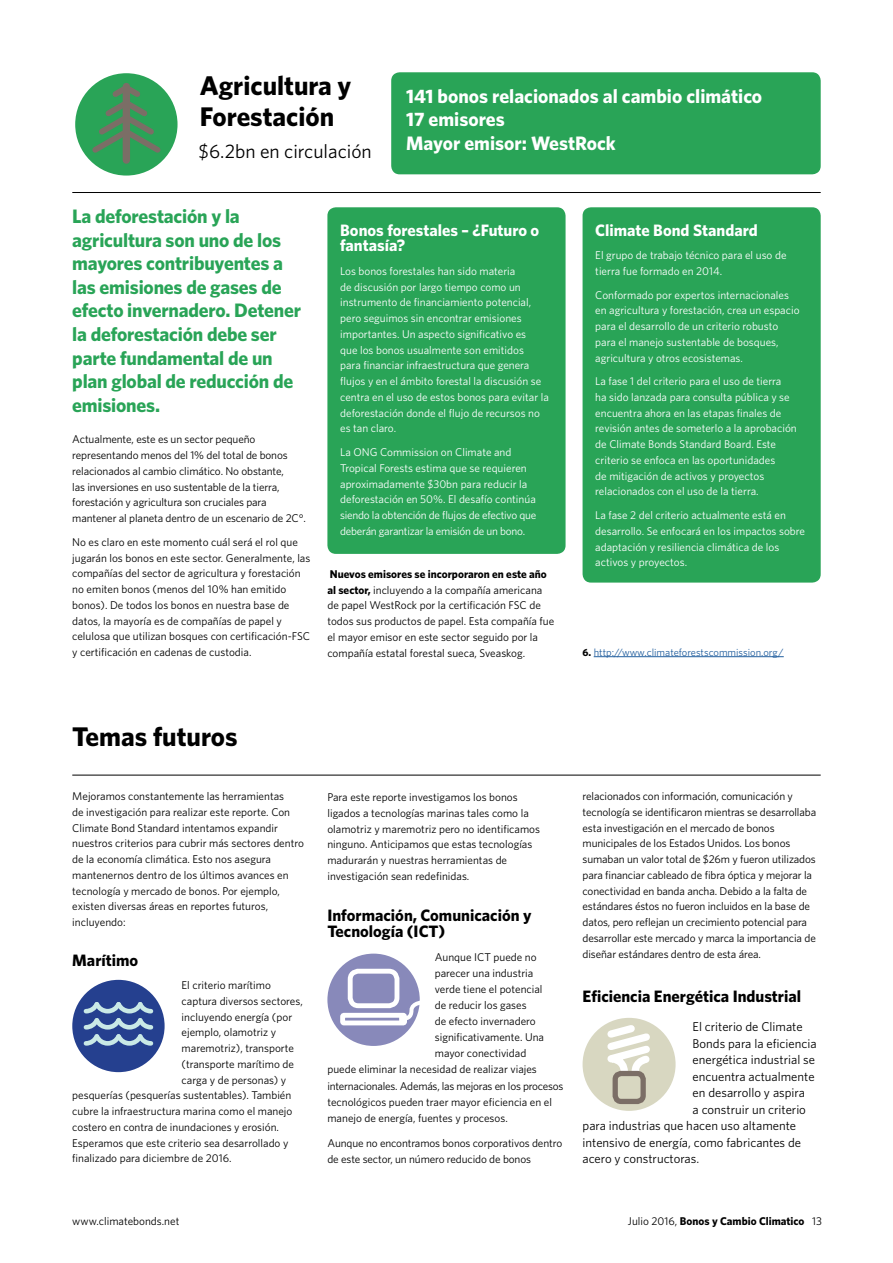
<style>
.page{position:relative;width:893px;height:1263px;background:#fff}
.page>*{position:absolute;margin:0;border:0;box-sizing:border-box;transform-origin:0 0}
.t1{font:700 27px/31.5px "Whitney";color:#000}
.t2{font:700 19.5px/23.7px "Whitney";letter-spacing:-.01em;color:#29a457}
.t3{font:700 19.5px/23.7px "Whitney";color:#fff}
.t4{font:19.5px "Whitney";color:#000}
.t5{font:700 16.5px/15.8px "Whitney";color:#000}
.t6{font:700 16.5px/15.8px "Whitney";color:#fff}
.t7{font:12.75px "Whitney";color:#000}
.t8{font:11.25px/15.8px "Whitney";color:#000}
.t9{font:11.25px/15.8px "Whitney";color:#fff}
.t10{font:11.25px "Whitney";letter-spacing:-.02em;color:#000}
.t11{font:700 11.25px "Whitney";color:#000}
.t12{font:10.5px "Whitney";color:#215e9e}
.s1{font-weight:700}
.s2{font-weight:700;color:#000}
.s3{font-weight:400}
</style>
<div class="page">
<hr style="left:72px;top:775px;width:749px;height:1px;background:#000">
<hr style="left:72px;top:192px;width:749px;height:1px;background:#000">
<div style="left:75px;top:73px;width:103px;height:103px;background:#29a457;border-radius:50%"></div>
<svg style="left:87px;top:80px;width:78px;height:78px"></svg>
<div style="left:123px;top:87px;width:7px;height:73px;background:#7b6e66"></div>
<div style="left:583px;top:207px;width:238px;height:376px;background:#29a457;border-radius:9px"></div>
<div style="left:327px;top:207px;width:239px;height:347px;background:#29a457;border-radius:9px"></div>
<div style="left:391px;top:72px;width:430px;height:102px;background:#29a457;border-radius:9px"></div>
<div style="left:72px;top:980px;width:93px;height:92px;background:#25408f;border-radius:50%"></div>
<svg style="left:81px;top:998px;width:75px;height:48px"></svg>
<div style="left:327px;top:954px;width:93px;height:92px;background:#8889ba;border-radius:50%"></div>
<div style="left:348px;top:969px;width:51px;height:39px;border:5px solid #fff;border-radius:8px"></div>
<div style="left:340px;top:1013px;width:67px;height:12px;border:5px solid #fff;border-radius:2px"></div>
<svg style="left:395px;top:998px;width:25px;height:25px"></svg>
<div style="left:583px;top:1018px;width:93px;height:93px;background:#d8d7c1;border-radius:50%"></div>
<svg style="left:602px;top:1020px;width:53px;height:59px"></svg>
<div style="left:613px;top:1071px;width:33px;height:33px;border:5px solid #7b6e66;border-radius:6px"></div>
<hr style="left:594px;top:656px;width:190px;height:1px;background:#215e9e">
<h1 class="t1" style="left:200px;top:69px;width:153px">Agricultura y<br>Forestación</h1>
<h2 class="t4" style="left:199px;top:138px;width:175px">$6.2bn en circulación</h2>
<h2 class="t3" style="left:406px;top:84px;width:358px">141 bonos relacionados al cambio climático<br>17 emisores<br>Mayor emisor: WestRock</h2>
<h2 class="t2" style="left:72px;top:204px;width:230px">La deforestación y la agricultura son uno de los mayores contribuyentes a las emisiones de gases de efecto invernadero. Detener la deforestación debe ser parte fundamental de un plan global de reducción de emisiones.</h2>
<p class="t8" style="left:72px;top:431px;width:235px">Actualmente, este es un sector pequeño representando menos del 1% del total de bonos relacionados al cambio climático. No obstante,<br>las inversiones en uso sustentable de la tierra, forestación y agricultura son cruciales para mantener al planeta dentro de un escenario de 2C°.</p>
<p class="t8" style="left:72px;top:534px;width:240px">No es claro en este momento cuál será el rol que jugarán los bonos en este sector. Generalmente, las compañías del sector de agricultura y forestación no emiten bonos (menos del 10% han emitido bonos). De todos los bonos en nuestra base de datos, la mayoría es de compañías de papel y celulosa que utilizan bosques con certificación-FSC y certificación en cadenas de custodia.</p>
<h3 class="t6" style="left:340px;top:221px;width:201px">Bonos forestales – ¿Futuro o fantasía?</h3>
<p class="t9" style="left:340px;top:263px;width:210px">Los bonos forestales han sido materia<br>de discusión por largo tiempo como un instrumento de financiamiento potencial, pero seguimos sin encontrar emisiones importantes. Un aspecto significativo es<br>que los bonos usualmente son emitidos<br>para financiar infraestructura que genera flujos y en el ámbito forestal la discusión se centra en el uso de estos bonos para evitar la deforestación donde el flujo de recursos no es tan claro.</p>
<p class="t9" style="left:340px;top:444px;width:198px">La ONG Commission on Climate and Tropical Forests estima que se requieren aproximadamente $30bn para reducir la deforestación en 50%. El desafío continúa siendo la obtención de flujos de efectivo que deberán garantizar la emisión de un bono.</p>
<p class="t8" style="left:327px;top:566px;width:228px"><span class="s1">Nuevos emisores se incorporaron en este año al sector,</span> incluyendo a la compañía americana de papel WestRock por la certificación FSC de todos sus productos de papel. Esta compañía fue el mayor emisor en este sector seguido por la compañía estatal forestal sueca, Sveaskog.</p>
<h3 class="t6" style="left:595px;top:221px;width:164px">Climate Bond Standard</h3>
<p class="t9" style="left:595px;top:247px;width:193px">El grupo de trabajo técnico para el uso de tierra fue formado en 2014.</p>
<p class="t9" style="left:595px;top:286px;width:206px">Conformado por expertos internacionales en agricultura y forestación, crea un espacio para el desarrollo de un criterio robusto para el manejo sustentable de bosques, agricultura y otros ecosistemas.</p>
<p class="t9" style="left:595px;top:373px;width:203px">La fase 1 del criterio para el uso de tierra<br>ha sido lanzada para consulta pública y se encuentra ahora en las etapas finales de revisión antes de someterlo a la aprobación de Climate Bonds Standard Board. Este criterio se enfoca en las oportunidades<br>de mitigación de activos y proyectos relacionados con el uso de la tierra.</p>
<p class="t9" style="left:595px;top:507px;width:211px">La fase 2 del criterio actualmente está en desarrollo. Se enfocará en los impactos sobre adaptación y resiliencia climática de los activos y proyectos.</p>
<p class="t12" style="left:583px;top:645px;width:203px"><span class="s2">6.</span> http://www.climateforestscommission.org/</p>
<h1 class="t1" style="left:72px;top:720px;width:167px">Temas futuros</h1>
<p class="t8" style="left:72px;top:788px;width:233px">Mejoramos constantemente las herramientas<br>de investigación para realizar este reporte. Con Climate Bond Standard intentamos expandir nuestros criterios para cubrir más sectores dentro de la economía climática. Esto nos asegura mantenernos dentro de los últimos avances en tecnología y mercado de bonos. Por ejemplo, existen diversas áreas en reportes futuros, incluyendo:</p>
<h3 class="t5" style="left:72px;top:951px;width:67px">Marítimo</h3>
<p class="t8" style="left:182px;top:977px;width:91px">El criterio marítimo</p>
<p class="t8" style="left:182px;top:993px;width:123px">captura diversos sectores,</p>
<p class="t8" style="left:182px;top:1008px;width:112px">incluyendo energía (por</p>
<p class="t8" style="left:182px;top:1024px;width:96px">ejemplo, olamotriz y</p>
<p class="t8" style="left:182px;top:1040px;width:114px">maremotriz), transporte</p>
<p class="t8" style="left:182px;top:1056px;width:114px">(transporte marítimo de</p>
<p class="t8" style="left:182px;top:1071px;width:106px">carga y de personas) y</p>
<p class="t8" style="left:72px;top:1087px;width:221px">pesquerías (pesquerías sustentables). También</p>
<p class="t8" style="left:72px;top:1103px;width:222px">cubre la infraestructura marina como el manejo</p>
<p class="t8" style="left:72px;top:1119px;width:208px">costero en contra de inundaciones y erosión.</p>
<p class="t8" style="left:72px;top:1134px;width:218px">Esperamos que este criterio sea desarrollado y</p>
<p class="t8" style="left:72px;top:1150px;width:161px">finalizado para diciembre de 2016.</p>
<p class="t8" style="left:327px;top:789px;width:214px">Para este reporte investigamos los bonos ligados a tecnologías marinas tales como la olamotriz y maremotriz pero no identificamos ninguno. Anticipamos que estas tecnologías madurarán y nuestras herramientas de investigación sean redefinidas.</p>
<h3 class="t5" style="left:327px;top:907px;width:205px">Información, Comunicación y<br>Tecnología (ICT)</h3>
<p class="t8" style="left:435px;top:948px;width:103px">Aunque ICT puede no</p>
<p class="t8" style="left:435px;top:965px;width:100px">parecer una industria</p>
<p class="t8" style="left:435px;top:981px;width:109px">verde tiene el potencial</p>
<p class="t8" style="left:435px;top:997px;width:93px">de reducir los gases</p>
<p class="t8" style="left:435px;top:1013px;width:103px">de efecto invernadero</p>
<p class="t8" style="left:435px;top:1029px;width:111px">significativamente. Una</p>
<p class="t8" style="left:435px;top:1045px;width:93px">mayor conectividad</p>
<p class="t8" style="left:327px;top:1061px;width:211px">puede eliminar la necesidad de realizar viajes</p>
<p class="t10" style="left:327px;top:1078px;width:237px">internacionales. Además, las mejoras en los procesos</p>
<p class="t8" style="left:327px;top:1093px;width:226px">tecnológicos pueden traer mayor eficiencia en el</p>
<p class="t8" style="left:327px;top:1110px;width:182px">manejo de energía, fuentes y procesos.</p>
<p class="t8" style="left:327px;top:1135px;width:236px">Aunque no encontramos bonos corporativos dentro de este sector, un número reducido de bonos</p>
<p class="t8" style="left:583px;top:788px;width:235px">relacionados con información, comunicación y tecnología se identificaron mientras se desarrollaba esta investigación en el mercado de bonos municipales de los Estados Unidos. Los bonos sumaban un valor total de $26m y fueron utilizados para financiar cableado de fibra óptica y mejorar la conectividad en banda ancha. Debido a la falta de estándares éstos no fueron incluidos en la base de datos, pero reflejan un crecimiento potencial para desarrollar este mercado y marca la importancia de diseñar estándares dentro de esta área.</p>
<h3 class="t5" style="left:583px;top:988px;width:220px">Eficiencia Energética Industrial</h3>
<p class="t7" style="left:693px;top:1018px;width:112px">El criterio de Climate</p>
<p class="t7" style="left:693px;top:1035px;width:125px">Bonds para la eficiencia</p>
<p class="t7" style="left:693px;top:1051px;width:124px">energética industrial se</p>
<p class="t7" style="left:693px;top:1068px;width:124px">encuentra actualmente</p>
<p class="t7" style="left:693px;top:1084px;width:114px">en desarrollo y aspira</p>
<p class="t7" style="left:693px;top:1101px;width:115px">a construir un criterio</p>
<p class="t7" style="left:583px;top:1117px;width:215px">para industrias que hacen uso altamente</p>
<p class="t7" style="left:583px;top:1134px;width:220px">intensivo de energía, como fabricantes de</p>
<p class="t7" style="left:583px;top:1150px;width:118px">acero y constructoras.</p>
<p class="t8" style="left:72px;top:1213px;width:109px">www.climatebonds.net</p>
<p class="t11" style="left:628px;top:1214px;width:196px"><span class="s3">Julio 2016,</span> Bonos y Cambio Climatico <span class="s3">13</span></p>
</div>
